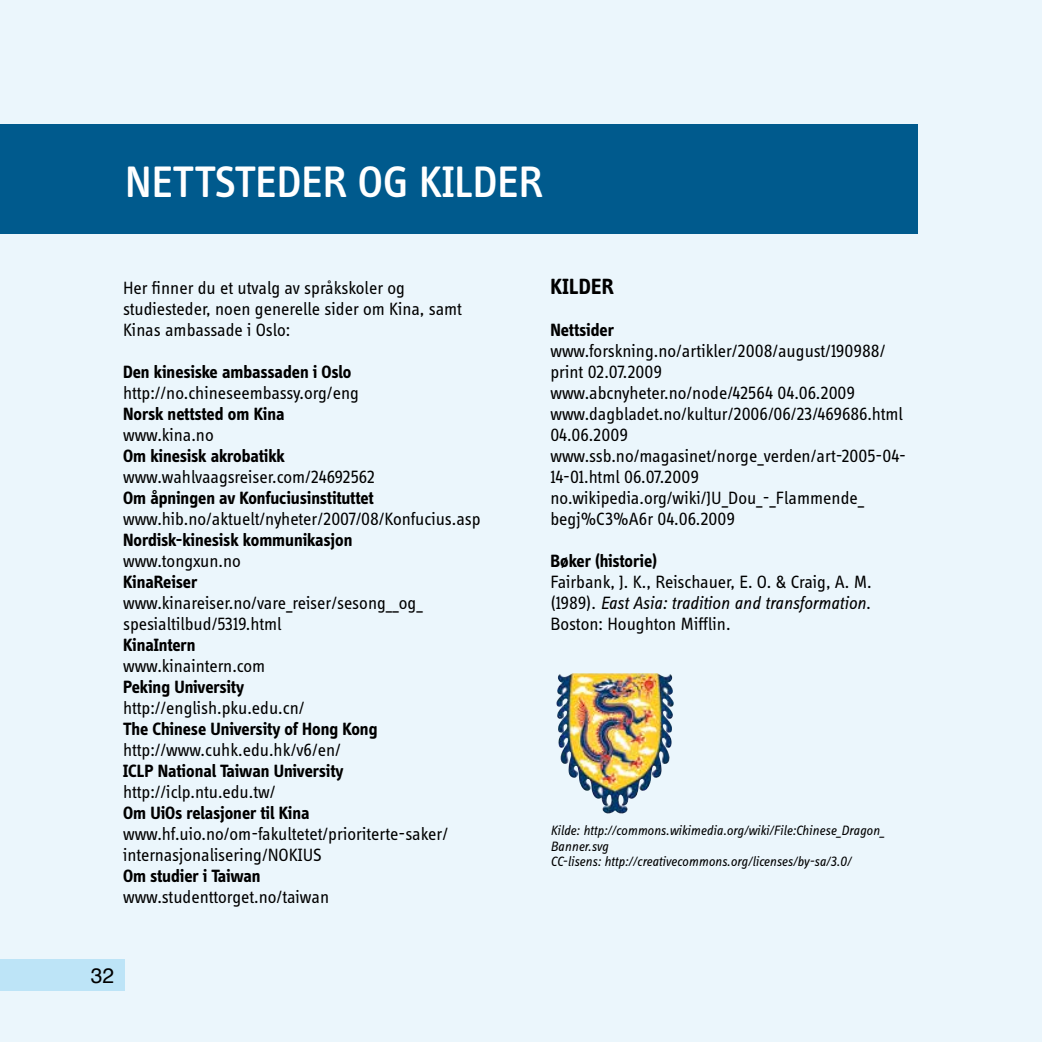
<style>
.page{position:relative;width:1042px;height:1042px;background:#ebf6fc}
.page>*{position:absolute;margin:0;border:0;box-sizing:border-box;transform-origin:0 0}
.t1{font:500 45.5px "Info OT Disp";color:#fff}
.t2{font:700 22.75px "Info OT Disp";letter-spacing:.01em;color:#000}
.t3{font:21px "Helvetica";color:#000}
.t4{font:18.38px/21px "Info OT Disp";color:#000}
.t5{font:700 18.38px "Info OT Disp";letter-spacing:-.005em;color:#000}
.t6{font:italic 14px/15.8px "Info OT Disp";color:#000}
.s1{font-style:italic}
</style>
<div class="page">
<div style="left:0;top:124px;width:918px;height:109px;background:#005a8d"></div>
<img style="left:556px;top:673px;width:107px;height:141px">
<div style="left:0;top:958px;width:124px;height:32px;background:#bde4f7"></div>
<h1 class="t1" style="left:125px;top:153px;width:419px">NETTSTEDER OG KILDER</h1>
<p class="t4" style="left:123px;top:277px;width:340px">Her finner du et utvalg av språkskoler og studiesteder, noen generelle sider om Kina, samt<br>Kinas ambassade i Oslo:</p>
<p class="t5" style="left:123px;top:361px;width:230px">Den kinesiske ambassaden i Oslo</p>
<p class="t4" style="left:123px;top:382px;width:237px">http://no.chineseembassy.org/eng</p>
<p class="t5" style="left:123px;top:403px;width:163px">Norsk nettsted om Kina</p>
<p class="t4" style="left:123px;top:424px;width:92px">www.kina.no</p>
<p class="t5" style="left:123px;top:445px;width:163px">Om kinesisk akrobatikk</p>
<p class="t4" style="left:123px;top:466px;width:253px">www.wahlvaagsreiser.com/24692562</p>
<p class="t5" style="left:123px;top:487px;width:252px">Om åpningen av Konfuciusinstituttet</p>
<p class="t4" style="left:123px;top:508px;width:359px">www.hib.no/aktuelt/nyheter/2007/08/Konfucius.asp</p>
<p class="t5" style="left:123px;top:529px;width:231px">Nordisk-kinesisk kommunikasjon</p>
<p class="t4" style="left:123px;top:550px;width:119px">www.tongxun.no</p>
<p class="t5" style="left:123px;top:571px;width:76px">KinaReiser</p>
<p class="t4" style="left:123px;top:592px;width:301px">www.kinareiser.no/vare_reiser/sesong__og_ spesialtilbud/5319.html</p>
<p class="t5" style="left:123px;top:634px;width:74px">KinaIntern</p>
<p class="t4" style="left:123px;top:655px;width:144px">www.kinaintern.com</p>
<p class="t5" style="left:123px;top:676px;width:122px">Peking University</p>
<p class="t4" style="left:123px;top:697px;width:183px">http://english.pku.edu.cn/</p>
<p class="t5" style="left:123px;top:718px;width:256px">The Chinese University of Hong Kong</p>
<p class="t4" style="left:123px;top:739px;width:219px">http://www.cuhk.edu.hk/v6/en/</p>
<p class="t5" style="left:123px;top:760px;width:222px">ICLP National Taiwan University</p>
<p class="t4" style="left:123px;top:781px;width:154px">http://iclp.ntu.edu.tw/</p>
<p class="t5" style="left:123px;top:802px;width:188px">Om UiOs relasjoner til Kina</p>
<p class="t4" style="left:123px;top:823px;width:326px">www.hf.uio.no/om-fakultetet/prioriterte-saker/ internasjonalisering/NOKIUS</p>
<p class="t5" style="left:123px;top:865px;width:139px">Om studier i Taiwan</p>
<p class="t4" style="left:123px;top:886px;width:208px">www.studenttorget.no/taiwan</p>
<p class="t3" style="left:91px;top:959px;width:25px">32</p>
<p class="t2" style="left:550px;top:272px;width:65px">KILDER</p>
<p class="t5" style="left:550px;top:319px;width:65px">Nettsider</p>
<p class="t4" style="left:550px;top:340px;width:357px">www.forskning.no/artikler/2008/august/190988/ print 02.07.2009<br>www.abcnyheter.no/node/42564 04.06.2009 www.dagbladet.no/kultur/2006/06/23/469686.html 04.06.2009 www.ssb.no/magasinet/norge_verden/art-2005-04- 14-01.html 06.07.2009 no.wikipedia.org/wiki/JU_Dou_-_Flammende_ begj%C3%A6r 04.06.2009</p>
<p class="t5" style="left:550px;top:550px;width:108px">Bøker (historie)</p>
<p class="t4" style="left:550px;top:571px;width:323px;text-align:justify">Fairbank, J. K., Reischauer, E. O. &amp; Craig, A. M. (1989). <span class="s1">East Asia: tradition and transformation.<br></span>Boston: Houghton Mifflin.</p>
<p class="t6" style="left:550px;top:822px;width:336px">Kilde: http://commons.wikimedia.org/wiki/File:Chinese_Dragon_<br>Banner.svg<br>CC-lisens: http://creativecommons.org/licenses/by-sa/3.0/</p>
</div>
